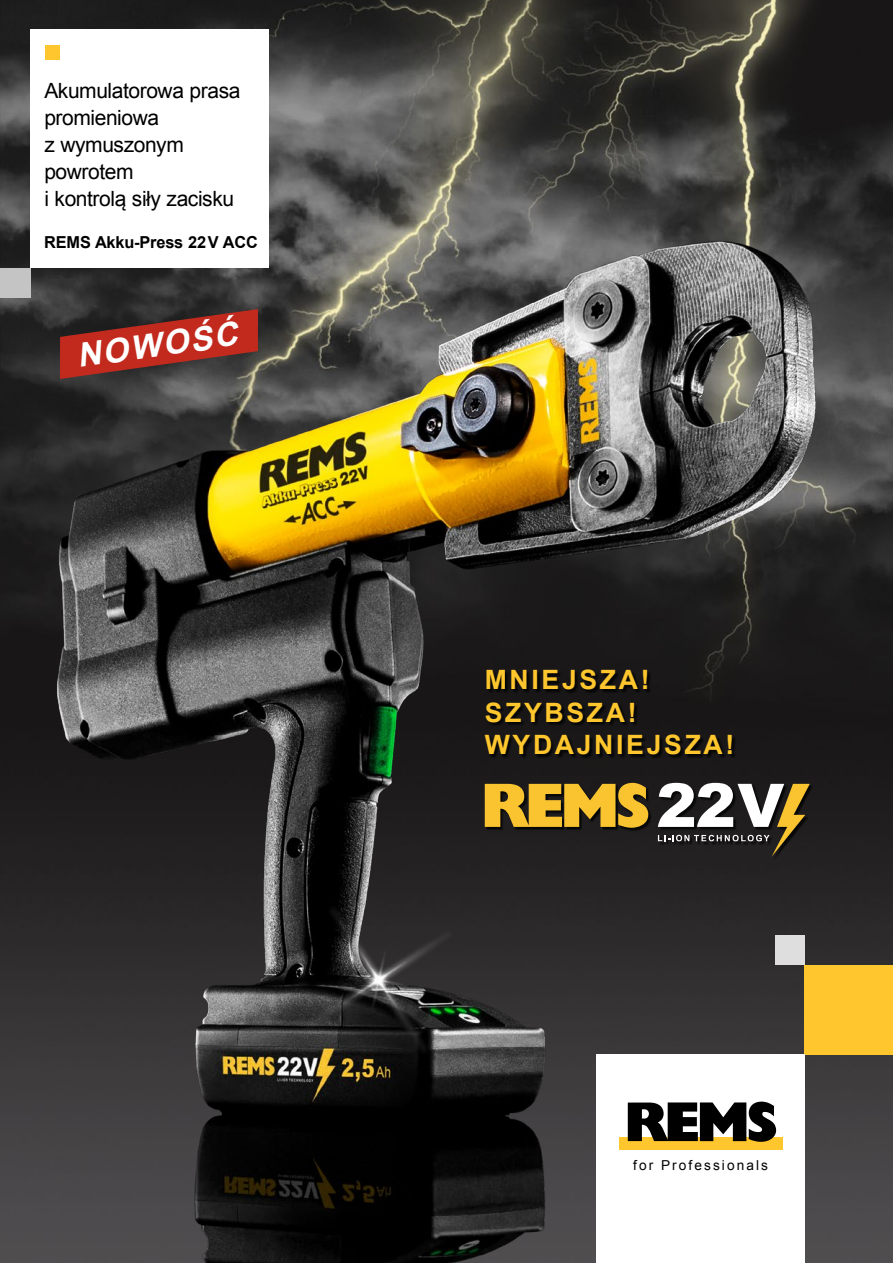
<style>
.page{position:relative;width:893px;height:1263px;background:#fff}
.page>*{position:absolute;margin:0;border:0;box-sizing:border-box;transform-origin:0 0}
.t1{font:italic 700 33px "Arial";color:#fff}
.t2{font:700 26.7px/32.4px "Arial";letter-spacing:.1em;color:#ffc72d}
.t3{font:21px/27px "Arial";letter-spacing:-.02em;color:#000}
.t4{font:700 16.5px "Arial";letter-spacing:-.01em;color:#000}
.t5{font:13.65px "Arial";letter-spacing:.15em;color:#000}
</style>
<div class="page">
<img style="left:0;top:0;width:893px;height:1263px">
<div style="left:804px;top:965px;width:89px;height:89px;background:#ffc72d"></div>
<div style="left:30px;top:30px;width:238px;height:238px;background:#fff"></div>
<div style="left:45px;top:45px;width:15px;height:15px;background:#ffc72d"></div>
<div style="left:0;top:268px;width:30px;height:30px;background:#c4c4c5"></div>
<img style="left:40px;top:223px;width:793px;height:1040px">
<div style="left:486px;top:784px;width:327px;height:76px;background:#222021"></div>
<svg style="left:485px;top:783px;width:164px;height:45px"></svg>
<svg style="left:658px;top:783px;width:152px;height:74px"></svg>
<div style="left:486px;top:671px;width:250px;height:88px;background:#000;opacity:.75"></div>
<svg style="left:60px;top:309px;width:198px;height:70px;background:#892e27"></svg>
<p class="t3" style="left:44px;top:78px;width:198px">Akumulatorowa prasa promieniowa<br>z wymuszonym powrotem<br>i kontrolą siły zacisku</p>
<p class="t4" style="left:44px;top:232px;width:215px">REMS Akku-Press 22V ACC</p>
<h1 class="t1" style="left:74px;top:334px;width:164px;rotate:-8deg">NOWOŚĆ</h1>
<p class="t2" style="left:485px;top:664px;width:251px">MNIEJSZA!<br>SZYBSZA!<br>WYDAJNIEJSZA!</p>
<p class="t5" style="left:633px;top:1156px;width:136px">for Professionals</p>
</div>
